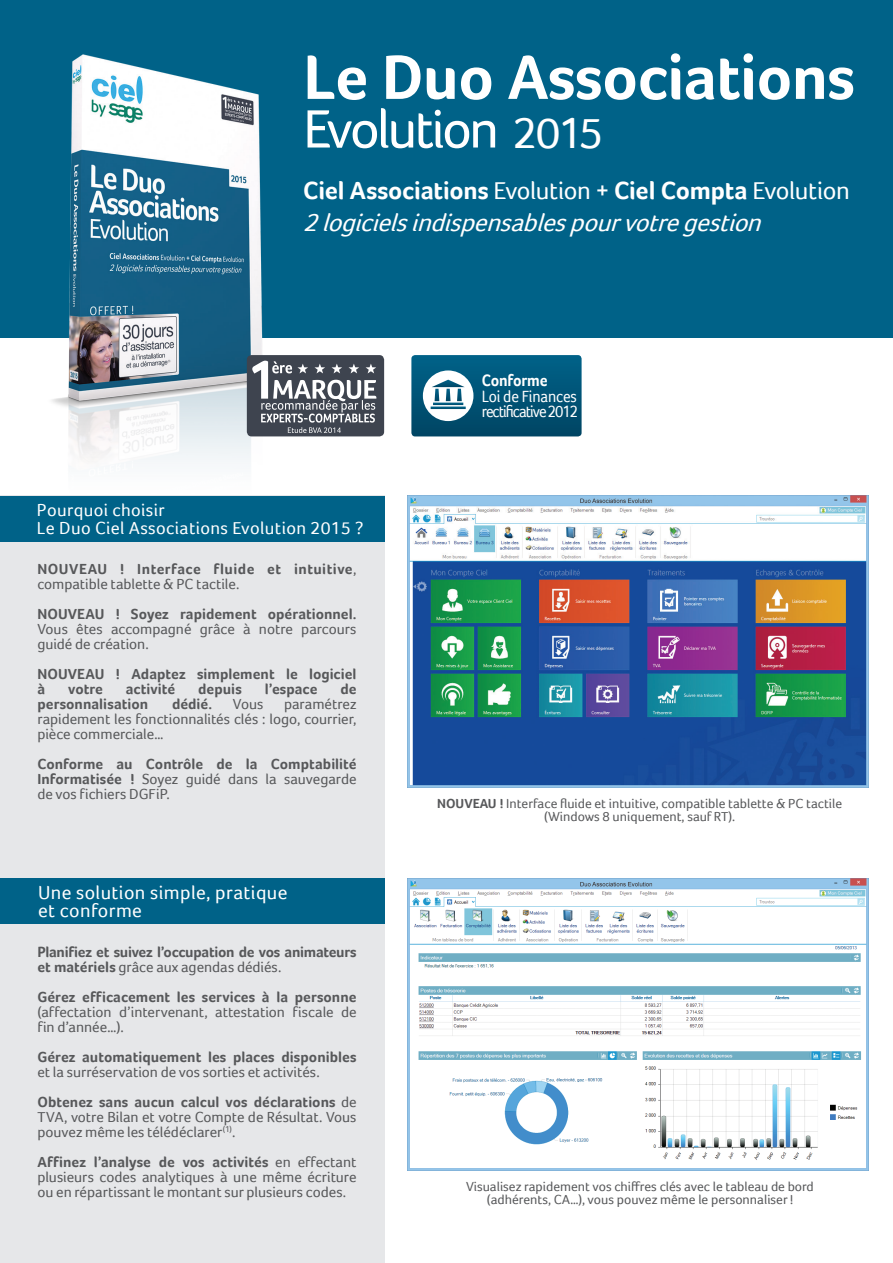
<style>
.page{position:relative;width:893px;height:1263px;background:#fff}
.page>*{position:absolute;margin:0;border:0;box-sizing:border-box;transform-origin:0 0}
.t1{font:700 64.5px "Foco";letter-spacing:-.01em;color:#fff}
.t2{font:55.5px "Foco";letter-spacing:-.05em;color:#fff}
.t3{font:700 25.5px "Foco";letter-spacing:-.01em;color:#fff}
.t4{font:italic 25.5px "Foco";color:#fff}
.t5{font:19.5px/18px "Foco";letter-spacing:.02em;color:#fff}
.t6{font:18px/18px "Foco";letter-spacing:.02em;color:#fff}
.t7{font:16.95px/15.6px "Foco";letter-spacing:-.065em;color:#fff;scale:.9 1}
.t8{font:700 16.95px "Foco";letter-spacing:-.01em;color:#fff;scale:.9 1}
.t9{font:15px/15px "Foco";letter-spacing:-.005em;color:#57585a}
.t10{font:700 15px/15px "Foco";color:#57585a}
.t11{font:700 15px/15px "Foco";letter-spacing:-.02em;color:#57585a}
.t12{font:700 15px/15px "Foco";letter-spacing:.03em;color:#57585a}
.t13{font:13.5px/13.5px "Foco";color:#57585a;text-align:center}
.s1{font-size:45px}
.s2{font-weight:400}
.s3{font-weight:700}
</style>
<div class="page">
<div style="left:0;top:0;width:893px;height:337px;background:#006288"></div>
<div style="left:0;top:496px;width:384px;height:767px;background:#e6e7e9"></div>
<div style="left:0;top:496px;width:384px;height:45px;background:#006288"></div>
<div style="left:0;top:878px;width:384px;height:46px;background:#006288"></div>
<svg style="left:411px;top:355px;width:171px;height:81px;background:#1f6886"></svg>
<img style="left:408px;top:496px;width:461px;height:291px">
<img style="left:408px;top:878px;width:461px;height:292px">
<img style="left:30px;top:54px;width:271px;height:442px">
<div style="left:247px;top:355px;width:137px;height:81px;background:#3e444f;border-radius:5px"></div>
<svg style="left:252px;top:361px;width:124px;height:72px"></svg>
<h1 class="t1" style="left:303px;top:39px;width:553px">Le Duo Associations</h1>
<h2 class="t2" style="left:303px;top:97px;width:302px">Evolution <span class="s1">2015</span></h2>
<h3 class="t3" style="left:303px;top:175px;width:548px">Ciel Associations <span class="s2">Evolution +</span> Ciel Compta <span class="s2">Evolution</span></h3>
<h3 class="t4" style="left:303px;top:208px;width:467px">2logicielsindispensablespourvotregestion</h3>
<p class="t6" style="left:37px;top:501px;width:328px">Pourquoi choisir<br>Le Duo Ciel Associations Evolution 2015 ?</p>
<p class="t12" style="left:37px;top:561px;width:321px">NOUVEAU ! Interface fluide et intuitive<span class="s2">, compatible tablette &amp; PC tactile.</span></p>
<p class="t10" style="left:37px;top:606px;width:321px">NOUVEAU ! Soyez rapidement opérationnel.</p>
<p class="t9" style="left:37px;top:621px;width:321px">Vous êtes accompagné grâce à notre parcours guidé de création.</p>
<p class="t10" style="left:37px;top:666px;width:321px">NOUVEAU ! Adaptez simplement le logiciel à</p>
<p class="t10" style="left:68px;top:681px;width:36px">votre</p>
<p class="t10" style="left:126px;top:681px;width:51px">activité</p>
<p class="t10" style="left:198px;top:681px;width:45px">depuis</p>
<p class="t10" style="left:265px;top:681px;width:54px">l’espace</p>
<p class="t10" style="left:340px;top:681px;width:18px">de</p>
<p class="t10" style="left:37px;top:696px;width:112px">personnalisation</p>
<p class="t10" style="left:172px;top:696px;width:42px">dédié.</p>
<p class="t9" style="left:233px;top:696px;width:32px">Vous</p>
<p class="t9" style="left:37px;top:696px;width:321px;text-align:justify;text-indent:247px">paramétrez rapidement les fonctionnalités clés : logo, courrier, pièce commerciale…</p>
<p class="t10" style="left:37px;top:756px;width:321px;text-align:justify">Conforme au Contrôle de la Comptabilité Informatisée ! <span class="s2">Soyez guidé dans la sauvegarde de vos fichiers DGFiP.</span></p>
<h3 class="t5" style="left:38px;top:883px;width:251px">Une solution simple, pratique et conforme</h3>
<p class="t11" style="left:37px;top:944px;width:321px">Planifiez et suivez l’occupation de vos animateurs et matériels <span class="s2">grâce aux agendas dédiés.</span></p>
<p class="t10" style="left:37px;top:989px;width:321px">Gérez efficacement les services à la personne</p>
<p class="t9" style="left:37px;top:1004px;width:321px">(affectation d’intervenant, attestation fiscale de fin d’année…).</p>
<p class="t10" style="left:37px;top:1049px;width:321px">Gérez automatiquement les places disponibles</p>
<p class="t9" style="left:37px;top:1057px;width:321px;line-height:30px">et la surréservation de vos sorties et activités.<br><span class="s3">Obtenez sans aucun calcul vos déclarations</span> de</p>
<p class="t9" style="left:37px;top:1109px;width:321px">TVA, votre Bilan et votre Compte de Résultat. Vous pouvez même les télédéclarer<sup>(1)</sup>.</p>
<p class="t9" style="left:37px;top:1154px;width:321px;text-align:justify"><span class="s3">Affinez l’analyse de vos activités</span> en effectant plusieurs codes analytiques à une même écriture ou en répartissant le montant sur plusieurs codes.</p>
<p class="t8" style="left:482px;top:370px;width:75px">Conforme</p>
<p class="t7" style="left:482px;top:388px;width:109px">Loi de Finances rectificative 2012</p>
<p class="t13" style="left:437px;top:796px;width:406px"><span class="s3">NOUVEAU !</span> Interface fluide et intuitive, compatible tablette &amp; PC tactile (Windows 8 uniquement, sauf RT).</p>
<p class="t13" style="left:466px;top:1179px;width:349px">Visualisez rapidement vos chiffres clés avec le tableau de bord (adhérents, CA…), vous pouvez même le personnaliser !</p>
</div>
